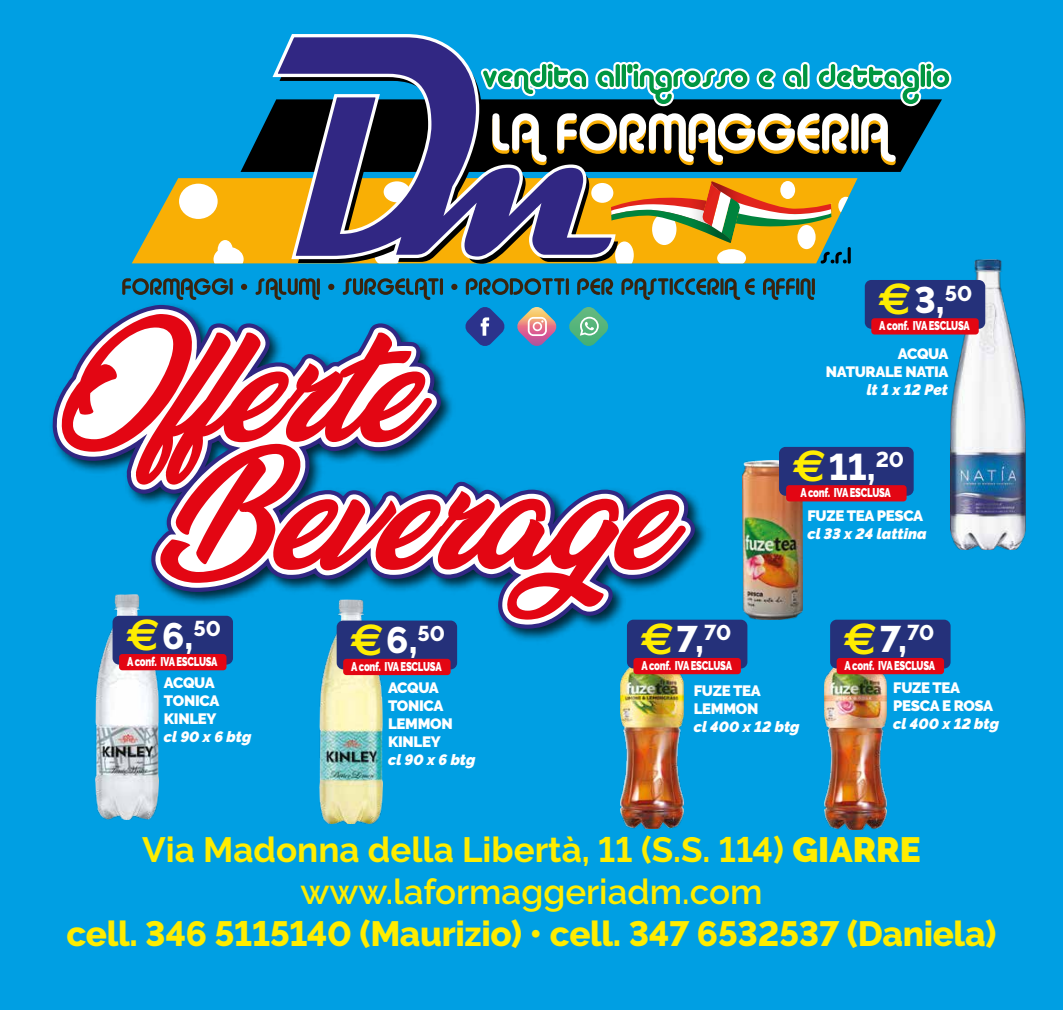
<style>
.page{position:relative;width:1063px;height:1010px;background:#009fe3}
.page>*{position:absolute;margin:0;border:0;box-sizing:border-box;transform-origin:0 0}
.t1{font:800 36.75px "Raleway";color:#fff}
.t2{font:700 35px/42px "Raleway";color:#ffed00;text-align:center}
.t3{font:800 35px "Raleway";letter-spacing:-.01em;color:#ffed00}
.t4{font:900 15px/18px "Raleway";letter-spacing:-.02em;color:#fff}
.t5{font:italic 900 15px "Raleway";color:#fff}
.t6{font:900 12.62px "Raleway";letter-spacing:-.025em;color:#fff;scale:.75 1}
.s1{font-family:"Euro Sans Std";font-weight:700;font-size:44.75px;color:#ffed00}
.s2{font-weight:900}
.s3{font-weight:600}
</style>
<div class="page">
<svg style="left:52px;top:304px;width:647px;height:327px"></svg>
<svg style="left:62px;top:307px;width:624px;height:313px"></svg>
<svg style="left:132px;top:178px;width:726px;height:85px;fill:#f9af05"></svg>
<div style="left:179px;top:184px;width:39px;height:35px;background:#fff;border-radius:50%"></div>
<div style="left:838px;top:197px;width:15px;height:18px;background:#009fe3;border-radius:50%"></div>
<svg style="left:214px;top:240px;width:30px;height:23px"></svg>
<svg style="left:241px;top:99px;width:697px;height:73px;fill:#000"></svg>
<svg style="left:618px;top:113px;width:278px;height:52px;background:#7e7765"></svg>
<svg style="left:618px;top:62px;width:132px;height:44px"></svg>
<svg style="left:757px;top:68px;width:19px;height:21px"></svg>
<svg style="left:783px;top:62px;width:27px;height:27px"></svg>
<svg style="left:817px;top:62px;width:134px;height:44px"></svg>
<svg style="left:122px;top:278px;width:111px;height:22px"></svg>
<svg style="left:241px;top:284px;width:6px;height:6px"></svg>
<svg style="left:256px;top:278px;width:64px;height:22px"></svg>
<svg style="left:328px;top:284px;width:6px;height:6px"></svg>
<svg style="left:343px;top:278px;width:100px;height:22px"></svg>
<svg style="left:451px;top:284px;width:6px;height:6px"></svg>
<svg style="left:466px;top:278px;width:103px;height:17px"></svg>
<svg style="left:577px;top:278px;width:36px;height:17px"></svg>
<svg style="left:621px;top:278px;width:134px;height:22px"></svg>
<svg style="left:763px;top:278px;width:52px;height:22px"></svg>
<svg style="left:270px;top:34px;width:348px;height:227px;background:#4b5b77"></svg>
<svg style="left:611px;top:181px;width:240px;height:83px;background:#cfa946"></svg>
<img style="left:951px;top:260px;width:74px;height:289px">
<div style="left:865px;top:280px;width:120px;height:49px;background:#25317a;border-radius:7px"></div>
<div style="left:871px;top:318px;width:108px;height:16px;background:#e30613;border-radius:3px"></div>
<img style="left:621px;top:664px;width:63px;height:165px">
<div style="left:627px;top:620px;width:120px;height:48px;background:#25317a;border-radius:7px"></div>
<div style="left:633px;top:658px;width:108px;height:16px;background:#e30613;border-radius:3px"></div>
<img style="left:824px;top:664px;width:63px;height:165px">
<div style="left:830px;top:620px;width:121px;height:48px;background:#25317a;border-radius:7px"></div>
<div style="left:837px;top:658px;width:107px;height:16px;background:#e30613;border-radius:3px"></div>
<img style="left:742px;top:460px;width:60px;height:160px">
<div style="left:779px;top:447px;width:135px;height:49px;background:#25317a;border-radius:7px"></div>
<div style="left:786px;top:485px;width:121px;height:16px;background:#e30613;border-radius:3px"></div>
<img style="left:320px;top:599px;width:62px;height:225px">
<div style="left:337px;top:620px;width:120px;height:49px;background:#25317a;border-radius:7px"></div>
<div style="left:343px;top:659px;width:108px;height:16px;background:#e30613;border-radius:3px"></div>
<img style="left:96px;top:594px;width:62px;height:225px">
<div style="left:113px;top:616px;width:120px;height:49px;background:#25317a;border-radius:7px"></div>
<div style="left:119px;top:654px;width:108px;height:16px;background:#e30613;border-radius:3px"></div>
<h1 class="t1" style="left:879px;top:279px;width:95px"><span class="s1">€</span>3,<sup>50</sup></h1>
<p class="t6" style="left:879px;top:318px;width:122px">A conf. IVA ESCLUSA</p>
<p class="t4" style="left:826px;top:344px;width:124px;text-align:right">ACQUA<br>NATURALE NATIA</p>
<p class="t5" style="left:867px;top:381px;width:83px">lt 1 x 12 Pet</p>
<h1 class="t1" style="left:793px;top:446px;width:113px"><span class="s1">€</span>11,<sup>20</sup></h1>
<p class="t6" style="left:800px;top:485px;width:122px">A conf. IVA ESCLUSA</p>
<h1 class="t1" style="left:126px;top:615px;width:96px"><span class="s1">€</span>6,<sup>50</sup></h1>
<p class="t6" style="left:127px;top:654px;width:122px">A conf. IVA ESCLUSA</p>
<p class="t4" style="left:164px;top:674px;width:57px">ACQUA<br>TONICA<br>KINLEY</p>
<p class="t5" style="left:164px;top:728px;width:89px">cl 90 x 6 btg</p>
<h1 class="t1" style="left:351px;top:619px;width:96px"><span class="s1">€</span>6,<sup>50</sup></h1>
<p class="t6" style="left:351px;top:659px;width:122px">A conf. IVA ESCLUSA</p>
<p class="t4" style="left:388px;top:679px;width:66px">ACQUA<br>TONICA<br>LEMMON<br>KINLEY</p>
<p class="t5" style="left:388px;top:751px;width:89px">cl 90 x 6 btg</p>
<h1 class="t1" style="left:641px;top:619px;width:92px"><span class="s1">€</span>7,<sup>70</sup></h1>
<p class="t6" style="left:641px;top:658px;width:122px">A conf. IVA ESCLUSA</p>
<p class="t4" style="left:807px;top:506px;width:117px">FUZE TEA PESCA</p>
<p class="t5" style="left:807px;top:525px;width:121px">cl 33 x 24 lattina</p>
<h1 class="t1" style="left:844px;top:619px;width:92px"><span class="s1">€</span>7,<sup>70</sup></h1>
<p class="t6" style="left:845px;top:658px;width:122px">A conf. IVA ESCLUSA</p>
<p class="t4" style="left:694px;top:682px;width:69px">FUZE TEA<br>LEMMON</p>
<p class="t5" style="left:694px;top:718px;width:107px">cl 400 x 12 btg</p>
<p class="t4" style="left:893px;top:678px;width:102px">FUZE TEA<br>PESCA E ROSA</p>
<p class="t5" style="left:893px;top:715px;width:107px">cl 400 x 12 btg</p>
<h2 class="t2" style="left:142px;top:829px;width:780px">Via Madonna della Libertà, 11 (S.S. 114) <span class="s2">GIARRE </span><span class="s3">www.laformaggeriadm.com</span></h2>
<h2 class="t3" style="left:66px;top:914px;width:932px">cell. 346 5115140 (Maurizio) • cell. 347 6532537 (Daniela)</h2>
</div>
